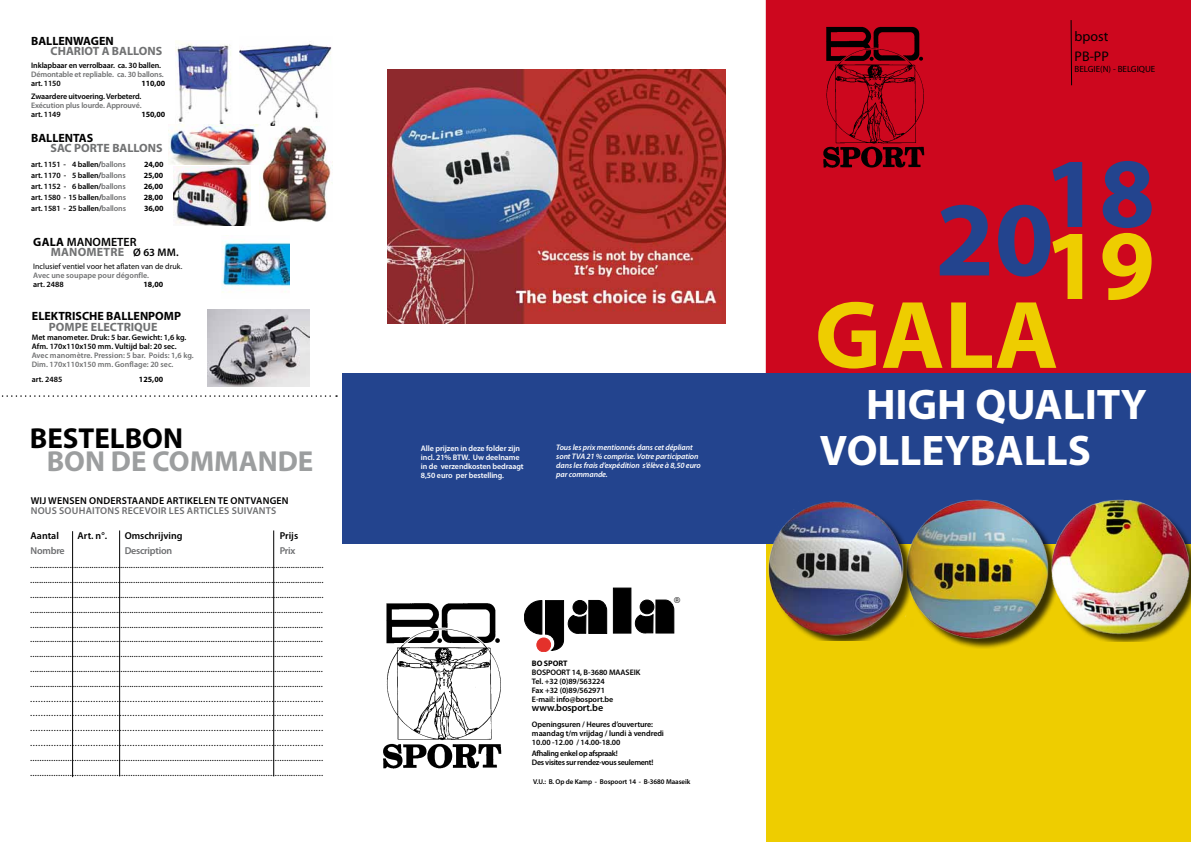
<style>
.page{position:relative;width:1191px;height:842px;background:#fff}
.page>*{position:absolute;margin:0;border:0;box-sizing:border-box;transform-origin:0 0}
.t1{font:700 107px "Myriad Pro";color:#23448e}
.t2{font:700 100px "Myriad Pro";color:#23448e}
.t3{font:700 100px "Myriad Pro";color:#eecd00}
.t4{font:700 97px "Myriad Pro";color:#eecd00}
.t5{font:700 43px "Myriad Pro";color:#fff}
.t6{font:700 29px "Myriad Pro";color:#9c9e9f}
.t7{font:700 29px "Myriad Pro";color:#000}
.t8{font:14px/19.8px "Myriad Pro";color:#000}
.t9{font:700 12px "Myriad Pro";color:#000}
.t10{font:700 12px "Myriad Pro";color:#707172}
.t11{font:700 12px/10px "Myriad Pro";letter-spacing:.02em;color:#707172}
.t12{font:italic 10px/14.8px "Myriad Pro";color:#000;text-align:justify}
.t13{font:600 10px "Myriad Pro";letter-spacing:.02em;color:#000}
.t14{font:600 10px "Myriad Pro";letter-spacing:.02em;color:#6d6e70}
.t15{font:9px "Myriad Pro";color:#000}
.t16{font:8.2px "Helvetica";color:#000}
.t17{font:600 8px/9px "Myriad Pro";letter-spacing:-.01em;color:#000}
.t18{font:600 8px/9px "Myriad Pro";color:#707172}
.t19{font:italic 600 8px/9px "Myriad Pro";letter-spacing:-.01em;color:#fff}
.t20{font:600 8px/9px "Myriad Pro";letter-spacing:-.01em;color:#fff}
.t21{font:600 8px/9px "Myriad Pro";letter-spacing:-.04em;color:#000}
.t22{font:700 8px "Myriad Pro";letter-spacing:-.015em;color:#000}
.t23{font:8px "Myriad Pro";color:#000}
.t24{font:600 7px "Myriad Pro";letter-spacing:-.01em;color:#000}
.s1{color:#707172}
.s2{font-weight:600}
.s3{font-weight:600;color:#000}
.s4{font-weight:600;font-size:11px;color:#000}
</style>
<div class="page">
<div style="left:343px;top:373px;width:433px;height:170px;background:#23448e"></div>
<div style="left:766px;top:0;width:425px;height:373px;background:#cd071e"></div>
<div style="left:767px;top:377px;width:424px;height:465px;background:#eecd00"></div>
<svg style="left:1px;top:395px;width:336px;height:2px"></svg>
<hr style="left:72px;top:531px;width:1px;height:246px;background:#000">
<hr style="left:119px;top:530px;width:1px;height:246px;background:#000">
<hr style="left:273px;top:530px;width:1px;height:246px;background:#000">
<div style="left:536px;top:638px;width:15px;height:14px;border:1px solid #e4312b;border-radius:50%"></div>
<svg style="left:524px;top:600px;width:83px;height:51px"></svg>
<div style="left:613px;top:588px;width:18px;height:45px;background:#000"></div>
<svg style="left:635px;top:600px;width:39px;height:34px"></svg>
<img style="left:383px;top:603px;width:119px;height:166px">
<img style="left:175px;top:41px;width:56px;height:83px">
<img style="left:240px;top:43px;width:92px;height:84px">
<img style="left:168px;top:124px;width:92px;height:40px">
<img style="left:173px;top:167px;width:77px;height:58px">
<img style="left:259px;top:127px;width:73px;height:94px">
<div style="left:765px;top:373px;width:426px;height:170px;background:#23448e"></div>
<img style="left:819px;top:25px;width:110px;height:144px">
<div style="left:766px;top:655px;width:425px;height:187px;background:#eecd00"></div>
<div style="left:903px;top:501px;width:153px;height:148px;background:#000;opacity:.75"></div>
<img style="left:903px;top:499px;width:146px;height:144px">
<img style="left:222px;top:241px;width:68px;height:52px">
<img style="left:208px;top:310px;width:102px;height:77px">
<svg style="left:1070px;top:19px;width:2px;height:67px"></svg>
<img style="left:1049px;top:499px;width:142px;height:141px">
<div style="left:768px;top:498px;width:146px;height:142px;background:#000;opacity:.75"></div>
<img style="left:765px;top:498px;width:143px;height:140px">
<img style="left:387px;top:69px;width:338px;height:255px">
<p class="t9" style="left:31px;top:33px;width:84px">BALLENWAGEN</p>
<p class="t10" style="left:51px;top:43px;width:113px">CHARIOT A BALLONS</p>
<p class="t17" style="left:31px;top:61px;width:131px">Inklapbaar en verrolbaar. ca. 30 ballen.</p>
<p class="t18" style="left:31px;top:70px;width:134px">Démontable et repliable. ca. 30 ballons.</p>
<p class="t17" style="left:31px;top:79px;width:31px">art. 1150</p>
<p class="t22" style="left:141px;top:78px;width:25px">110,00</p>
<p class="t17" style="left:31px;top:92px;width:112px">Zwaardere uitvoering. Verbeterd.</p>
<p class="t18" style="left:31px;top:101px;width:112px">Exécution plus lourde. Approuvé.</p>
<p class="t17" style="left:31px;top:110px;width:31px">art. 1149</p>
<p class="t22" style="left:142px;top:109px;width:25px">150,00</p>
<p class="t9" style="left:31px;top:131px;width:64px">BALLENTAS</p>
<p class="t10" style="left:51px;top:141px;width:113px">SAC PORTE BALLONS</p>
<p class="t17" style="left:31px;top:160px;width:96px">art. 1151 - 4 ballen/<span class="s1">ballons</span></p>
<p class="t22" style="left:144px;top:160px;width:21px">24,00</p>
<p class="t17" style="left:31px;top:171px;width:96px">art. 1170 - 5 ballen/<span class="s1">ballons</span></p>
<p class="t22" style="left:144px;top:171px;width:21px">25,00</p>
<p class="t17" style="left:31px;top:182px;width:96px">art. 1152 - 6 ballen/<span class="s1">ballons</span></p>
<p class="t22" style="left:144px;top:182px;width:21px">26,00</p>
<p class="t17" style="left:31px;top:193px;width:96px">art. 1580 - 15 ballen/<span class="s1">ballons</span></p>
<p class="t22" style="left:144px;top:193px;width:21px">28,00</p>
<p class="t17" style="left:31px;top:204px;width:96px">art. 1581 - 25 ballen/<span class="s1">ballons</span></p>
<p class="t22" style="left:144px;top:204px;width:21px">36,00</p>
<p class="t9" style="left:33px;top:234px;width:53px">GALA <span class="s2">MANO</span></p>
<p class="t11" style="left:51px;top:236px;width:129px;text-indent:50px"><span class="s3">METER<br></span>MANOMETRE <span class="s4">Ø 63 mm.</span></p>
<p class="t23" style="left:33px;top:262px;width:151px">Inclusief ventiel voor het aflaten van de druk.</p>
<p class="t18" style="left:33px;top:271px;width:117px">Avec une soupape pour dégonfle.</p>
<p class="t17" style="left:33px;top:280px;width:32px">art. 2488</p>
<p class="t22" style="left:143px;top:280px;width:21px">18,00</p>
<p class="t9" style="left:32px;top:308px;width:151px">ELEKTRISCHE BALLENPOMP</p>
<p class="t10" style="left:49px;top:319px;width:110px">pOMPE ELECTRIQUE</p>
<p class="t17" style="left:32px;top:332px;width:156px">Met manometer. Druk: 5 bar. Gewicht: 1,6 kg.<br>Afm. 170x110x150 mm. Vultijd bal: 20 sec.</p>
<p class="t18" style="left:32px;top:350px;width:163px">Avec manomètre. Pression: 5 bar. Poids: 1,6 kg.<br>Dim. 170x110x150 mm. Gonflage: 20 sec.</p>
<p class="t17" style="left:32px;top:374px;width:32px">art. 2485</p>
<p class="t22" style="left:139px;top:374px;width:26px">125,00</p>
<h3 class="t7" style="left:30px;top:419px;width:155px">BESTELBON</h3>
<h3 class="t6" style="left:47px;top:442px;width:268px">BON DE COMMANDE</h3>
<p class="t13" style="left:31px;top:494px;width:259px">Wij wensen onderstaande artikelen te ontvangen</p>
<p class="t14" style="left:31px;top:504px;width:247px">Nous souhaitons recevoir les articles suivants</p>
<p class="t13" style="left:31px;top:529px;width:153px">Aantal Art. n°. Omschrijving</p>
<p class="t13" style="left:280px;top:529px;width:20px">Prijs</p>
<p class="t14" style="left:31px;top:544px;width:58px">Nombre D</p>
<p class="t14" style="left:131px;top:544px;width:42px">escription</p>
<p class="t14" style="left:280px;top:544px;width:17px">Prix</p>
<p class="t12" style="left:31px;top:557px;width:295px">...................................................................................................................................... ...................................................................................................................................... ...................................................................................................................................... ..................................................................................................................................... ..................................................................................................................................... ..................................................................................................................................... ..................................................................................................................................... ..................................................................................................................................... ..................................................................................................................................... ................................................................................................................ ................................................................................................................ ................................................................................................................ ................................................................................................................ .............................................................................................................................. ..............................................................................................................................</p>
<p class="t20" style="left:421px;top:444px;width:104px">Alle prijzen in deze folder zijn incl. 21% BTW. Uw deelname in de verzendkosten bedraagt<br>8,50 euro per bestelling.</p>
<p class="t19" style="left:556px;top:443px;width:146px">Tous les prix mentionnés dans cet dépliant sont TVA 21 % comprise. Votre participation dans les frais d’expédition s’élève à 8,50 euro par commande.</p>
<p class="t16" style="left:674px;top:594px;width:8px">®</p>
<p class="t22" style="left:532px;top:658px;width:37px">BO SPORT</p>
<p class="t17" style="left:532px;top:668px;width:25px">BOS POORT</p>
<p class="t17" style="left:532px;top:668px;width:89px;text-indent:40px">14, B-3680 MAASEIK<br>Tel. +32 (0)89/563224<br>Fax +32 (0)89/562971<br>E-mail: info@bosport.be</p>
<p class="t13" style="left:532px;top:701px;width:73px">www.bosport.be</p>
<p class="t17" style="left:532px;top:720px;width:134px">Openingsuren / Heures d’ouverture: maandag t/m vrijdag / lundi à vendredi<br>10.00 -12.00 / 14.00-18.00</p>
<p class="t21" style="left:532px;top:749px;width:123px">Afhaling enkel op afspraak!<br>Des visites sur rendez-vous seulement!</p>
<p class="t24" style="left:533px;top:777px;width:159px">V.U.: B. Op de Kamp - Bospoort 14 - B-3680 Maaseik</p>
<h3 class="t8" style="left:1074px;top:26px;width:36px">bpost<br>PB-PP</h3>
<p class="t15" style="left:1074px;top:63px;width:82px">BELGIE(N) - BELGIQUE</p>
<h2 class="t2" style="left:1044px;top:128px;width:112px">18</h2>
<h2 class="t3" style="left:1044px;top:200px;width:112px">19</h2>
<h1 class="t1" style="left:935px;top:170px;width:120px">20</h1>
<h3 class="t4" style="left:815px;top:272px;width:245px">GALA</h3>
<h3 class="t5" style="left:866px;top:377px;width:282px">HIGH QUALITY</h3>
<h3 class="t5" style="left:819px;top:423px;width:273px">VOLLEYBALLS</h3>
</div>
